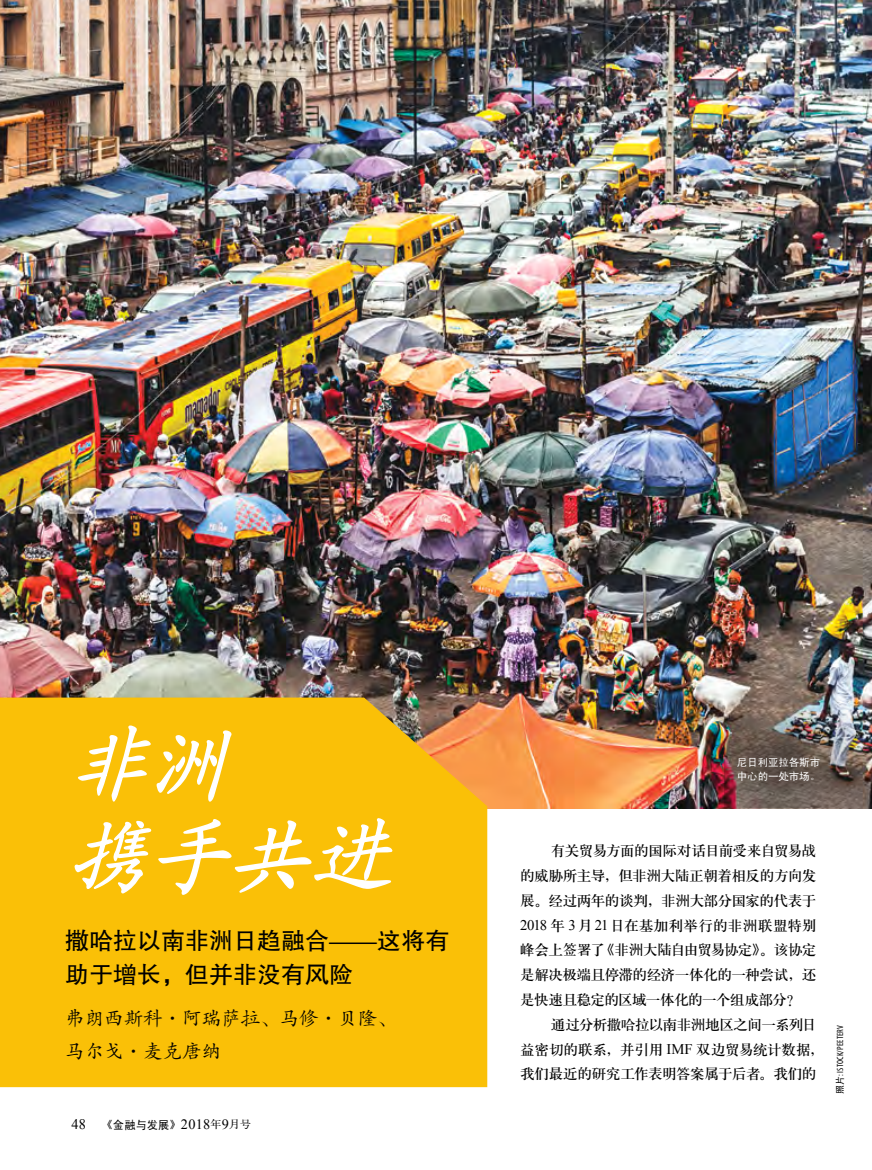
<style>
.page{position:relative;width:872px;height:1170px;background:#fff}
.page>*{position:absolute;margin:0;border:0;box-sizing:border-box;transform-origin:0 0}
.t1{font:italic 81px/91.3px "Kai Ti GB2312";color:#fff}
.t2{font:24px/34.5px "FZHTK GBK1 0";color:#000}
.t3{font:19.5px/33px "FZKTK GBK1 0";color:#000}
.t4{font:14.7px/24.8px "H Ya 3 gj";letter-spacing:-.04em;color:#000;text-align:justify}
.t5{font:11.55px "Sim Hei";color:#000}
.t6{font:10.5px/13.5px "Sim Hei";letter-spacing:-.01em;color:#fff}
.t7{font:condensed 9px "Myriad Pro";letter-spacing:.02em;color:#000}
.s1{font-size:16.8px}
.s2{font-family:"Times New Roman";font-size:14.55px}
.s3{font-family:"FZHTK GBK1 0";font-size:10.05px}
.s4{font-family:"Times New Roman";font-size:14.25px}
.s5{font-family:"FZS3 K GBK1 0";font-size:10.65px}
.s6{font-family:"Times New Roman"}
.s7{font-family:"FZHTJW GB1 0";font-stretch:normal}
</style>
<div class="page">
<img style="left:0;top:0;width:872px;height:808px">
<div style="left:0;top:697px;width:487px;height:390px;background:#fac007"></div>
<svg style="left:77px;top:724px;width:156px;height:78px;background:#fac82a"></svg>
<svg style="left:73px;top:816px;width:320px;height:79px;background:#fac92b"></svg>
<div style="left:724px;top:693px;width:148px;height:114px;background:#000;opacity:.75"></div>
<h1 class="t1" style="left:68px;top:719px;width:345px">非洲<br>携手共进</h1>
<h2 class="t2" style="left:65px;top:923px;width:386px">撒哈拉以南非洲日趋融合<span class="s1">—</span>这将有助于增长，但并非没有风险</h2>
<h3 class="t3" style="left:65px;top:1002px;width:333px">弗朗西斯科·阿瑞萨拉、马修·贝隆、马尔戈·麦克唐纳</h3>
<p class="t5" style="left:72px;top:1118px;width:181px"><span class="s2">48</span> <span class="s3">《</span>金融与发展<span class="s3">》</span> <span class="s4">2018</span><span class="s5">年</span><span class="s4">9</span><span class="s5">月号</span></p>
<p class="t6" style="left:737px;top:755px;width:85px">尼日利亚拉各斯市中心的一处市场。</p>
<p class="t4" style="left:520px;top:838px;width:298px;text-indent:31px">有关贸易方面的国际对话目前受来自贸易战的威胁所主导，但非洲大陆正朝着相反的方向发展。经过两年的谈判，非洲大部分国家的代表于<span class="s6">2018</span> 年 <span class="s6">3</span>月 <span class="s6">21</span>日在基加利举行的非洲联盟特别峰会上签署了《非洲大陆自由贸易协定》。该协定是解决极端且停滞的经济一体化的一种尝试，还是快速且稳定的区域一体化的一个组成部分？</p>
<p class="t4" style="left:520px;top:1011px;width:305px;text-align:left;text-indent:31px">通过分析撒哈拉以南非洲地区之间一系列日益密切的联系，并引用 <span class="s6">IMF</span> 双边贸易统计数据，我们最近的研究工作表明答案属于后者。我们的</p>
<p class="t7" style="left:835px;top:1093px;width:70px;rotate:-90deg"><span class="s7">照片</span>: istock/peeterv</p>
</div>
